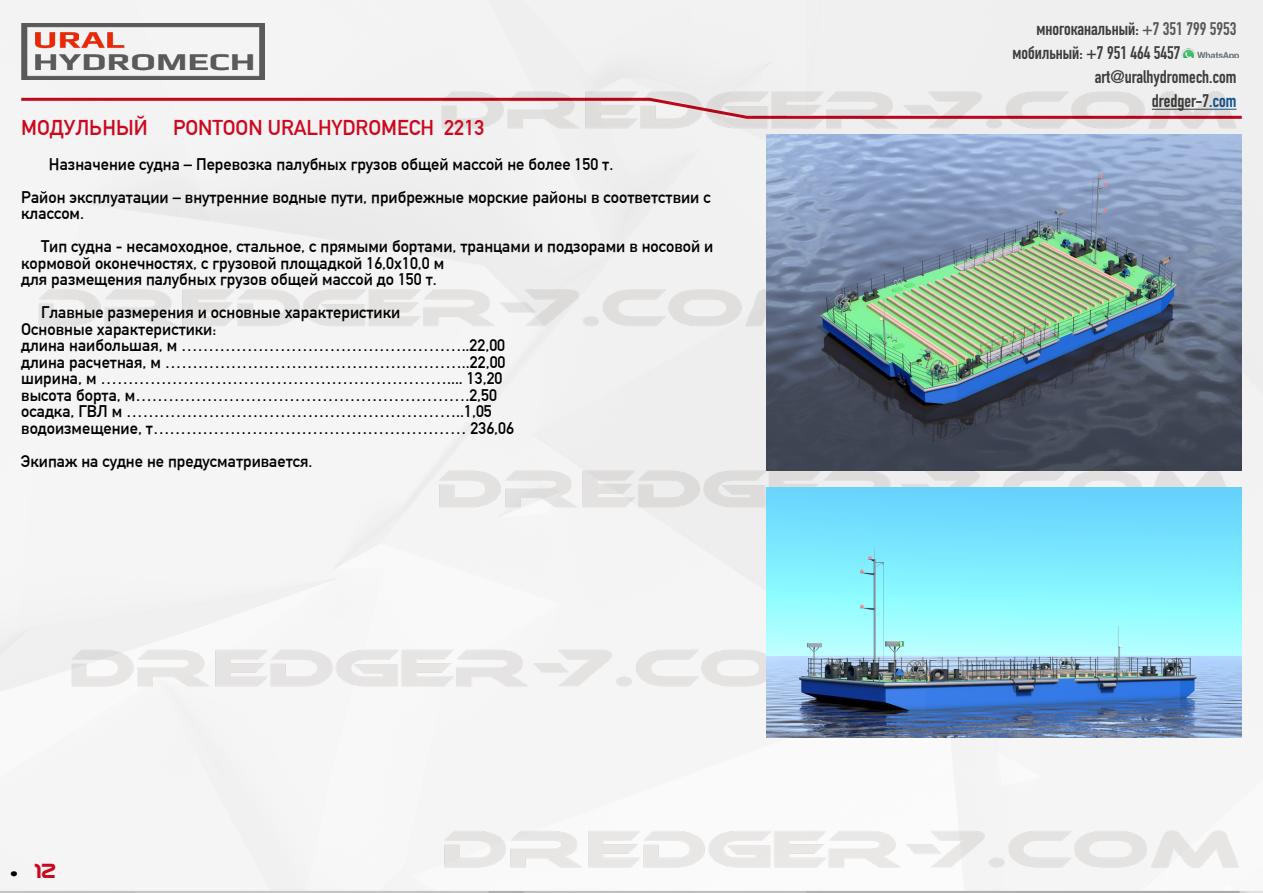
<style>
.page{position:relative;width:1263px;height:893px;background:#fff}
.page>*{position:absolute;margin:0;border:0;box-sizing:border-box;transform-origin:0 0}
.t1{font:24px "Nasa";color:#cd071e}
.t2{font:700 21px "DIN Alternate";color:#cd071e}
.t3{font:700 18px "DIN Condensed";color:#424242}
.t4{font:700 16.5px/16.5px "DIN Alternate";color:#000}
.s1{font-size:18px;color:#000}
.s2{color:#5e5c5e}
.s3{color:#165b9a}
</style>
<div class="page">
<img style="left:5px;top:0;width:1239px;height:893px">
<img style="left:766px;top:134px;width:476px;height:337px">
<img style="left:766px;top:488px;width:476px;height:249px">
<p class="t2" style="left:21px;top:112px;width:465px">МОДУЛЬНЫЙ PONTOON URALHYDROMECH 2213</p>
<p class="t4" style="left:21px;top:146px;width:691px;line-height:33px;text-indent:28px">Назначение судна – Перевозка палубных грузов общей массой не более 150 т.<br>Район эксплуатации – внутренние водные пути, прибрежные морские районы в соответствии с</p>
<p class="t4" style="left:41px;top:196px;width:674px;line-height:33px;text-indent:-20px">классом.<br>Тип судна - несамоходное, стальное, с прямыми бортами, транцами и подзорами в носовой и</p>
<p class="t4" style="left:21px;top:253px;width:424px">кормовой оконечностях, с грузовой площадкой 16,0х10,0 м для размещения палубных грузов общей массой до 150 т.</p>
<p class="t4" style="left:21px;top:303px;width:494px;text-indent:20px">Главные размерения и основные характеристики<br>Основные характеристики:<br>длина наибольшая, м ……………………………………………..22,00 длина расчетная, м ………………………………………………..22,00 ширина, м ……………………………………………………….... 13,20 высота борта, м…………………………………………………….2,50 осадка, ГВЛ м ……………………………………………………..1,05 водоизмещение, т………………………………………………… 236,06</p>
<p class="t4" style="left:21px;top:451px;width:293px">Экипаж на судне не предусматривается.</p>
<h1 class="t1" style="left:10px;top:861px;width:47px"><span class="s1">•</span> 12</h1>
<p class="t3" style="left:1036px;top:17px;width:202px">многоканальный: <span class="s2">+7 351 799 5953</span></p>
<p class="t3" style="left:1012px;top:41px;width:170px">мобильный: +7 951 464 5457</p>
<p class="t3" style="left:1095px;top:65px;width:143px">art@uralhydromech.com</p>
<p class="t3" style="left:1152px;top:89px;width:86px">dredger-7<span class="s3">.com</span></p>
</div>
